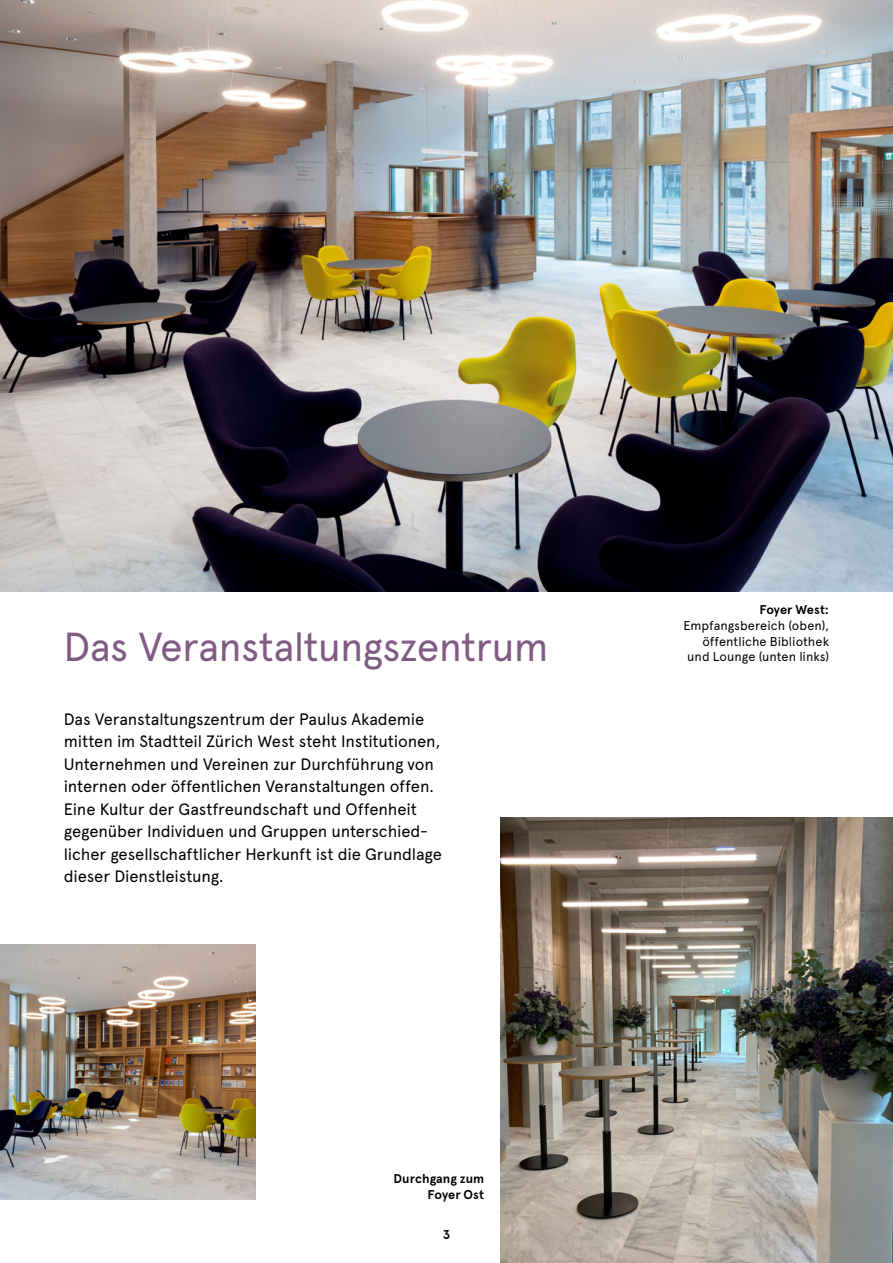
<style>
.page{position:relative;width:893px;height:1263px;background:#fff}
.page>*{position:absolute;margin:0;border:0;box-sizing:border-box;transform-origin:0 0}
.t1{font:40.5px "Apercu";letter-spacing:-.02em;color:#805b83}
.t2{font:16.5px/22.5px "Apercu";letter-spacing:-.01em;color:#000}
.t3{font:12.75px/15.8px "Apercu";color:#000;text-align:right}
.t4{font:700 12.75px/15.8px "Apercu";color:#000;text-align:right}
</style>
<div class="page">
<img style="left:500px;top:817px;width:393px;height:446px">
<img style="left:0;top:0;width:893px;height:591px">
<img style="left:0;top:944px;width:255px;height:255px">
<h1 class="t1" style="left:64px;top:623px;width:487px">Das Veranstaltungszentrum</h1>
<p class="t2" style="left:64px;top:707px;width:380px">Das Veranstaltungszentrum der Paulus Akademie mitten im Stadtteil Zürich West steht Institutionen, Unternehmen und Vereinen zur Durchführung von internen oder öffentlichen Veranstaltungen offen.<br>Eine Kultur der Gastfreundschaft und Offenheit gegenüber Individuen und Gruppen unterschied&shy;licher gesellschaftlicher Herkunft ist die Grundlage dieser Dienstleistung.</p>
<p class="t4" style="left:393px;top:1171px;width:92px">Durchgang zum<br>Foyer Ost</p>
<p class="t4" style="left:443px;top:1226px;width:9px">3</p>
<p class="t4" style="left:759px;top:602px;width:71px">Foyer West:</p>
<p class="t3" style="left:683px;top:617px;width:147px">Empfangsbereich (oben), öffentliche Bibliothek und Lounge (unten links)</p>
</div>
